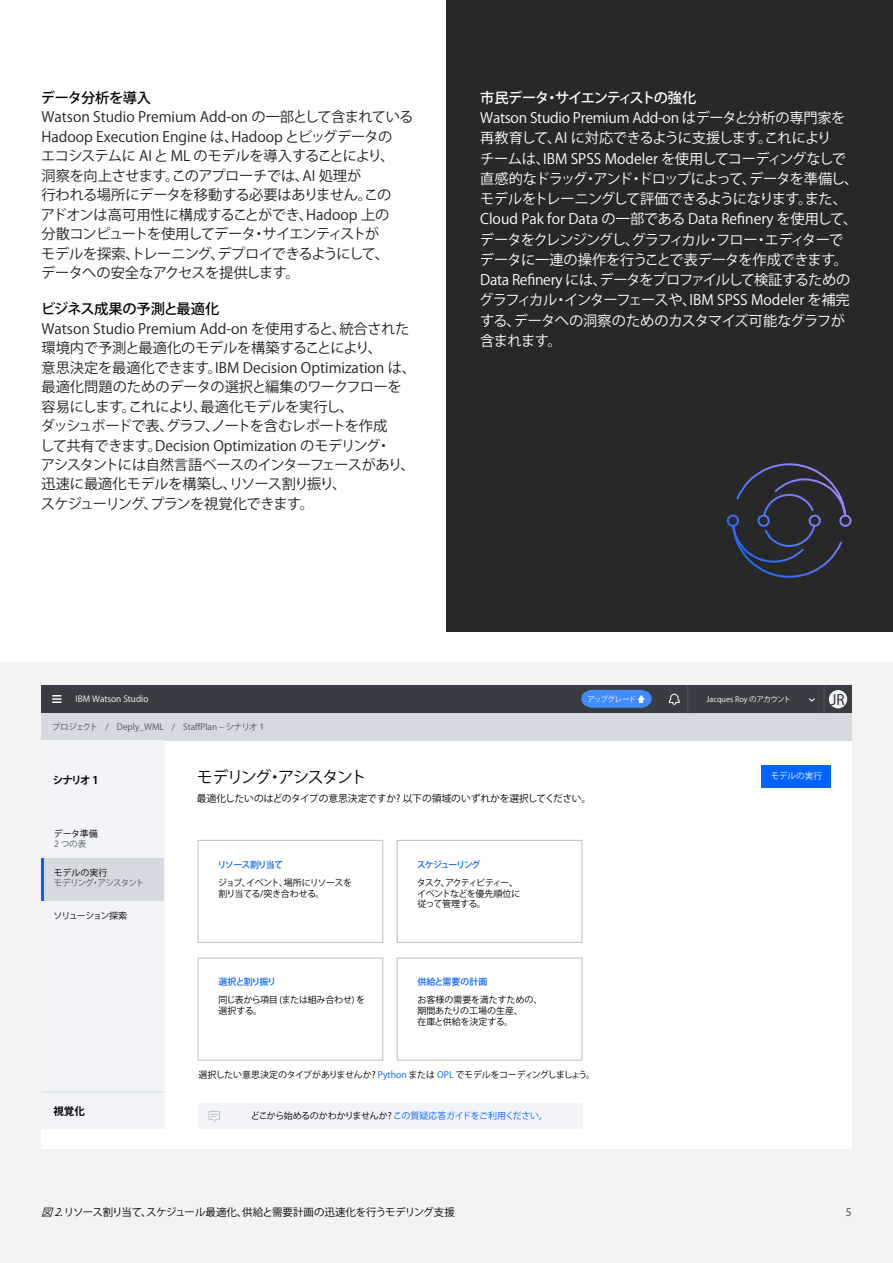
<style>
.page{position:relative;width:893px;height:1263px;background:#fff}
.page>*{position:absolute;margin:0;border:0;box-sizing:border-box;transform-origin:0 0}
.t1{font:16.05px "Koz Go Pr 6 N";letter-spacing:-.1em;color:#000}
.t2{font:14.25px/19.5px "Koz Go Pr 6 N";letter-spacing:-.02em;color:#231f20}
.t3{font:14.25px/20.2px "Koz Go Pr 6 N";letter-spacing:-.02em;color:#fff}
.t4{font:500 14.25px "Koz Go Pr 6 N";letter-spacing:-.04em;color:#000}
.t5{font:500 14.25px "Koz Go Pr 6 N";letter-spacing:-.08em;color:#fff}
.t6{font:10.5px "Koz Go Pr 6 N";letter-spacing:-.03em;color:#000}
.t7{font:700 10.5px "Koz Go Pr 6 N";letter-spacing:-.09em;color:#000}
.t8{font:300 10.5px "Koz Go Pr 6 N";color:#000}
.t9{font:9.75px "Koz Go Pr 6 N";color:#000}
.t10{font:9px/10.8px "Koz Go Pr 6 N";letter-spacing:-.03em;color:#000}
.t11{font:9px/10.8px "Koz Go Pr 6 N";color:#000}
.t12{font:9px "Koz Go Pr 6 N";letter-spacing:-.04em;color:#0062ff}
.t13{font:9px/10.8px "Koz Go Pr 6 N";letter-spacing:-.08em;color:#000}
.t14{font:9px/10.8px "Koz Go Pr 6 N";letter-spacing:-.05em;color:#000}
.t15{font:500 9px "Koz Go Pr 6 N";letter-spacing:-.1em;color:#0062ff}
.t16{font:9px "Koz Go Pr 6 N";letter-spacing:-.11em;color:#000}
.t17{font:500 9px "Koz Go Pr 6 N";letter-spacing:-.01em;color:#0062ff}
.t18{font:500 9px "Koz Go Pr 6 N";letter-spacing:-.12em;color:#0062ff}
.t19{font:8.55px "Koz Go Pr 6 N";color:#50565b}
.t20{font:8.55px "Koz Go Pr 6 N";color:#fff}
.t21{font:8.55px "Koz Go Pr 6 N";letter-spacing:-.1em;color:#50565b}
.t22{font:8.55px "Koz Go Pr 6 N";letter-spacing:-.03em;color:#50565b}
.t23{font:7.5px "Koz Go Pr 6 N";color:#fff}
.t24{font:7.5px "Koz Go Pr 6 N";letter-spacing:-.095em;color:#fff}
.s1{color:#0062ff}
.s2{color:#000}
.s3{font-style:italic}
</style>
<div class="page">
<div style="left:0;top:663px;width:893px;height:600px;background:#f3f3f3"></div>
<div style="left:41px;top:685px;width:810px;height:464px;background:#fff"></div>
<div style="left:41px;top:685px;width:810px;height:28px;background:#373d42"></div>
<div style="left:41px;top:713px;width:810px;height:27px;background:#d5d9e0"></div>
<svg style="left:52px;top:695px;width:9px;height:8px"></svg>
<svg style="left:581px;top:690px;width:71px;height:18px"></svg>
<svg style="left:669px;top:694px;width:11px;height:11px"></svg>
<div style="left:829px;top:690px;width:18px;height:18px;background:#f2f4f8;border-radius:50%"></div>
<svg style="left:808px;top:698px;width:7px;height:4px"></svg>
<svg style="left:824px;top:686px;width:1px;height:27px"></svg>
<svg style="left:687px;top:686px;width:1px;height:27px"></svg>
<div style="left:198px;top:840px;width:185px;height:103px;border:1px solid #b9bfc7"></div>
<div style="left:198px;top:958px;width:185px;height:102px;border:1px solid #b9bfc7"></div>
<div style="left:397px;top:958px;width:185px;height:102px;border:1px solid #b9bfc7"></div>
<div style="left:397px;top:840px;width:185px;height:103px;border:1px solid #b9bfc7"></div>
<div style="left:762px;top:765px;width:69px;height:23px;background:#0062ff"></div>
<div style="left:198px;top:1103px;width:384px;height:26px;background:#f2f4f8"></div>
<div style="left:209px;top:1111px;width:11px;height:9px;border:1px solid #b9bfc7"></div>
<svg style="left:211px;top:1114px;width:7px;height:3px"></svg>
<div style="left:41px;top:740px;width:124px;height:389px;background:#f2f4f8"></div>
<div style="left:41px;top:858px;width:123px;height:42px;background:#d5d9e0"></div>
<hr style="left:41px;top:858px;width:3px;height:42px;background:#0062ff">
<hr style="left:41px;top:1091px;width:123px;height:1px;background:#d5d9e0">
<div style="left:446px;top:0;width:447px;height:631px;background:#282828"></div>
<svg style="left:726px;top:463px;width:126px;height:115px"></svg>
<p class="t4" style="left:41px;top:90px;width:112px">データ分析を導入</p>
<p class="t2" style="left:41px;top:108px;width:374px">Watson Studio Premium Add-on の一部として含まれているHadoop Execution Engine は、Hadoop とビッグデータの<br>エコシステムに AI と ML のモデルを導入することにより、<br>洞察を向上させます。このアプローチでは、AI 処理が<br>行われる場所にデータを移動する必要はありません。この<br>アドオンは高可用性に構成することができ、Hadoop 上の<br>分散コンピュートを使用してデータ・サイエンティストが<br>モデルを探索、トレーニング、デプロイできるようにして、<br>データへの安全なアクセスを提供します。</p>
<p class="t4" style="left:41px;top:301px;width:180px">ビジネス成果の予測と最適化</p>
<p class="t2" style="left:40px;top:319px;width:377px">Watson Studio Premium Add-on を使用すると、統合された環境内で予測と最適化のモデルを構築することにより、<br>意思決定を最適化できます。IBM Decision Optimization は、最適化問題のためのデータの選択と編集のワークフローを容易にします。これにより、最適化モデルを実行し、<br>ダッシュボードで表、グラフ、ノートを含むレポートを作成<br>して共有できます。Decision Optimization のモデリング・<br>アシスタントには自然言語ベースのインターフェースがあり、迅速に最適化モデルを構築し、リソース割り振り、<br>スケジューリング、プランを視覚化できます。</p>
<p class="t5" style="left:480px;top:89px;width:218px">市民データ・サイエンティストの強化</p>
<p class="t3" style="left:479px;top:108px;width:381px">Watson Studio Premium Add-on はデータと分析の専門家を再教育して、AI に対応できるように支援します。これにより<br>チームは、IBM SPSS Modeler を使用してコーディングなしで直感的なドラッグ・アンド・ドロップによって、データを準備し、モデルをトレーニングして評価できるようになります。また、Cloud Pak for Data の一部である Data Refinery を使用して、データをクレンジングし、グラフィカル・フロー・エディターでデータに一連の操作を行うことで表データを作成できます。Data Refinery には、データをプロファイルして検証するためのグラフィカル・インターフェースや、IBM SPSS Modeler を補完する、データへの洞察のためのカスタマイズ可能なグラフが含まれます。</p>
<p class="t20" style="left:76px;top:694px;width:74px">IBM Watson Studio</p>
<p class="t24" style="left:588px;top:695px;width:50px">アップグレード</p>
<p class="t23" style="left:707px;top:695px;width:86px">Jacques Roy のアカウント</p>
<p class="t19" style="left:52px;top:722px;width:214px">プロジェクト / Deply_WML / StaffPlan – シナリオ 1</p>
<p class="t1" style="left:197px;top:768px;width:171px">モデリング・アシスタント</p>
<p class="t9" style="left:197px;top:792px;width:396px">最適化したいのはどのタイプの意思決定ですか? 以下の領域のいずれかを選択してください。</p>
<p class="t20" style="left:771px;top:771px;width:53px">モデルの実行</p>
<p class="t7" style="left:53px;top:774px;width:47px">シナリオ 1</p>
<p class="t2" style="left:831px;top:690px;width:15px">JR</p>
<p class="t10" style="left:54px;top:828px;width:45px">データ準備</p>
<p class="t22" style="left:54px;top:839px;width:34px">2 つの表</p>
<p class="t10" style="left:54px;top:868px;width:55px">モデルの実行</p>
<p class="t21" style="left:54px;top:878px;width:92px">モデリング・アシスタント</p>
<p class="t16" style="left:54px;top:911px;width:75px">ソリューション探索</p>
<p class="t15" style="left:218px;top:860px;width:67px">リソース割り当て</p>
<p class="t14" style="left:218px;top:877px;width:135px">ジョブ、イベント、場所にリソースを割り当てる/突き合わせる。</p>
<p class="t18" style="left:417px;top:860px;width:65px">スケジューリング</p>
<p class="t13" style="left:417px;top:877px;width:105px">タスク、アクティビティー、イベントなどを優先順位に従って管理する。</p>
<p class="t7" style="left:53px;top:1105px;width:33px">視覚化</p>
<p class="t15" style="left:219px;top:977px;width:59px">選択と割り振り</p>
<p class="t10" style="left:219px;top:994px;width:148px">同じ表から項目 (または組み合わせ) を選択する。</p>
<p class="t17" style="left:417px;top:977px;width:72px">供給と需要の計画</p>
<p class="t11" style="left:417px;top:994px;width:127px">お客様の需要を満たすための、期間あたりの工場の生産、<br>在庫と供給を決定する。</p>
<p class="t10" style="left:199px;top:1069px;width:398px">選択したい意思決定のタイプがありませんか? <span class="s1">Python</span> または <span class="s1">OPL</span> でモデルをコーディングしましょう。</p>
<p class="t12" style="left:251px;top:1111px;width:298px"><span class="s2">どこから始めるのかわかりませんか?</span> この質疑応答ガイドをご利用ください。</p>
<p class="t6" style="left:41px;top:1206px;width:415px"><span class="s3">図 2</span>. リソース割り当て、スケジュール最適化、供給と需要計画の迅速化を行うモデリング支援</p>
<p class="t8" style="left:846px;top:1206px;width:7px">5</p>
</div>
